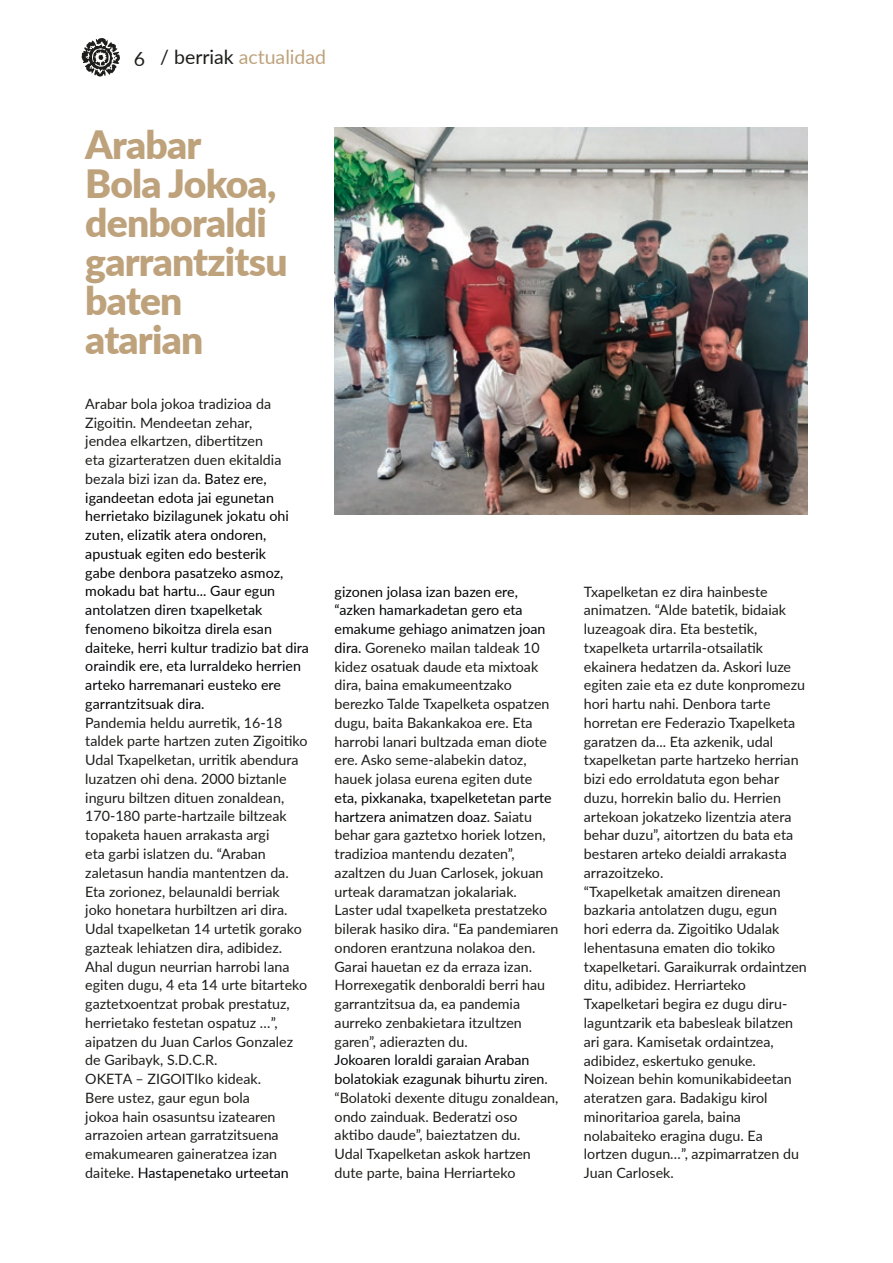
<style>
.page{position:relative;width:893px;height:1263px;background:#fff}
.page>*{position:absolute;margin:0;border:0;box-sizing:border-box;transform-origin:0 0}
.t1{font:900 39px/39px "Lato";letter-spacing:-.02em;color:#bea27c}
.t2{font:19.5px "Lato";color:#bea27c}
.t3{font:14.25px/18.8px "Lato";color:#1d1d1b}
.t4{font:14.25px/18.8px "Lato";color:#030406}
.s1{color:#1d1d1b}
.s2{color:#020203}
.s3{color:#030406}
</style>
<div class="page">
<img style="left:335px;top:128px;width:473px;height:386px">
<svg style="left:81px;top:38px;width:39px;height:39px"></svg>
<h2 class="t2" style="left:134px;top:43px;width:194px"><span class="s1">6 / berriak</span> actualidad</h2>
<h1 class="t1" style="left:85px;top:124px;width:204px">Arabar<br>Bola Jokoa, denboraldi garrantzitsu baten atarian</h1>
<p class="t4" style="left:85px;top:394px;width:225px"><span class="s1">Arabar bola jokoa tradizioa da<br>Zigoitin. Mendeetan zehar,<br>jendea elkartzen, dibertitzen<br>eta gizarteratzen duen ekitaldia bezala bizi izan da.</span> <span class="s2">Batez ere, igandeetan edota jai egunetan herrietako bizilagunek jokatu ohi zuten, elizatik atera ondoren, apustuak egiten edo besterik<br>gabe denbora pasatzeko asmoz, mokadu bat hartu...</span> Gaur egun antolatzen diren txapelketak fenomeno bikoitza direla esan daiteke, herri kultur tradizio bat dira oraindik ere, eta lurraldeko herrien arteko harremanari eusteko ere garrantzitsuak dira.</p>
<p class="t3" style="left:85px;top:712px;width:224px">Pandemia heldu aurretik, 16-18 taldek parte hartzen zuten Zigoitiko<br>Udal Txapelketan, urritik abendura luzatzen ohi dena. 2000 biztanle inguru biltzen dituen zonaldean,<br>170-180 parte-hartzaile biltzeak topaketa hauen arrakasta argi<br>eta garbi islatzen du. “Araban zaletasun handia mantentzen da.<br>Eta zorionez, belaunaldi berriak joko honetara hurbiltzen ari dira.<br>Udal txapelketan 14 urtetik gorako gazteak lehiatzen dira, adibidez.<br>Ahal dugun neurrian harrobi lana egiten dugu, 4 eta 14 urte bitarteko gaztetxoentzat probak prestatuz, herrietako festetan ospatuz …”, aipatzen du Juan Carlos Gonzalez de Garibayk, S.D.C.R.<br>OKETA – ZIGOITIko kideak.<br>Bere ustez, gaur egun bola<br>jokoa hain osasuntsu izatearen arrazoien artean garratzitsuena emakumearen gaineratzea izan daiteke. <span class="s3">Hastapenetako urteetan</span></p>
<p class="t3" style="left:335px;top:581px;width:216px"><span class="s3">gizonen jolasa izan bazen ere, “azken hamarkadetan gero eta emakume gehiago animatzen joan dira.</span> Goreneko mailan taldeak 10 kidez osatuak daude eta mixtoak dira, baina emakumeentzako berezko Talde Txapelketa ospatzen dugu, baita Bakankakoa ere. Eta harrobi lanari bultzada eman diote ere. Asko seme-alabekin datoz, hauek jolasa eurena egiten dute</p>
<p class="t3" style="left:335px;top:788px;width:225px"><span class="s3">eta, pixkanaka, txapelketetan parte hartzera animatzen doaz</span>. Saiatu behar gara gaztetxo horiek lotzen, tradizioa mantendu dezaten”, azaltzen du Juan Carlosek, jokuan urteak daramatzan jokalariak.<br>Laster udal txapelketa prestatzeko bilerak hasiko dira. “Ea pandemiaren ondoren erantzuna nolakoa den.<br>Garai hauetan ez da erraza izan.<br>Horrexegatik denboraldi berri hau garrantzitsua da, ea pandemia aurreko zenbakietara itzultzen garen”, adierazten du.</p>
<p class="t3" style="left:335px;top:1050px;width:225px"><span class="s3">Jokoaren loraldi garaian Araban bolatokiak ezagunak bihurtu ziren</span>. “Bolatoki dexente ditugu zonaldean, ondo zainduak. Bederatzi oso aktibo daude”, baieztatzen du.<br>Udal Txapelketan askok hartzen dute parte, baina Herriarteko</p>
<p class="t3" style="left:584px;top:581px;width:224px">Txapelketan ez dira hainbeste animatzen. “Alde batetik, bidaiak luzeagoak dira. Eta bestetik, txapelketa urtarrila-otsailatik ekainera hedatzen da. Askori luze egiten zaie eta ez dute konpromezu hori hartu nahi. Denbora tarte horretan ere Federazio Txapelketa garatzen da... Eta azkenik, udal txapelketan parte hartzeko herrian bizi edo erroldatuta egon behar duzu, horrekin balio du. Herrien artekoan jokatzeko lizentzia atera behar duzu”, aitortzen du bata eta bestaren arteko deialdi arrakasta arrazoitzeko.<br>“Txapelketak amaitzen direnean bazkaria antolatzen dugu, egun<br>hori ederra da. Zigoitiko Udalak lehentasuna ematen dio tokiko txapelketari. Garaikurrak ordaintzen ditu, adibidez. Herriarteko<br>Txapelketari begira ez dugu diru&shy;laguntzarik eta babesleak bilatzen ari gara. Kamisetak ordaintzea, adibidez, eskertuko genuke.<br>Noizean behin komunikabideetan ateratzen gara. Badakigu kirol minoritarioa garela, baina nolabaiteko eragina dugu. Ea lortzen dugun…”, azpimarratzen du<br>Juan Carlosek.</p>
</div>
